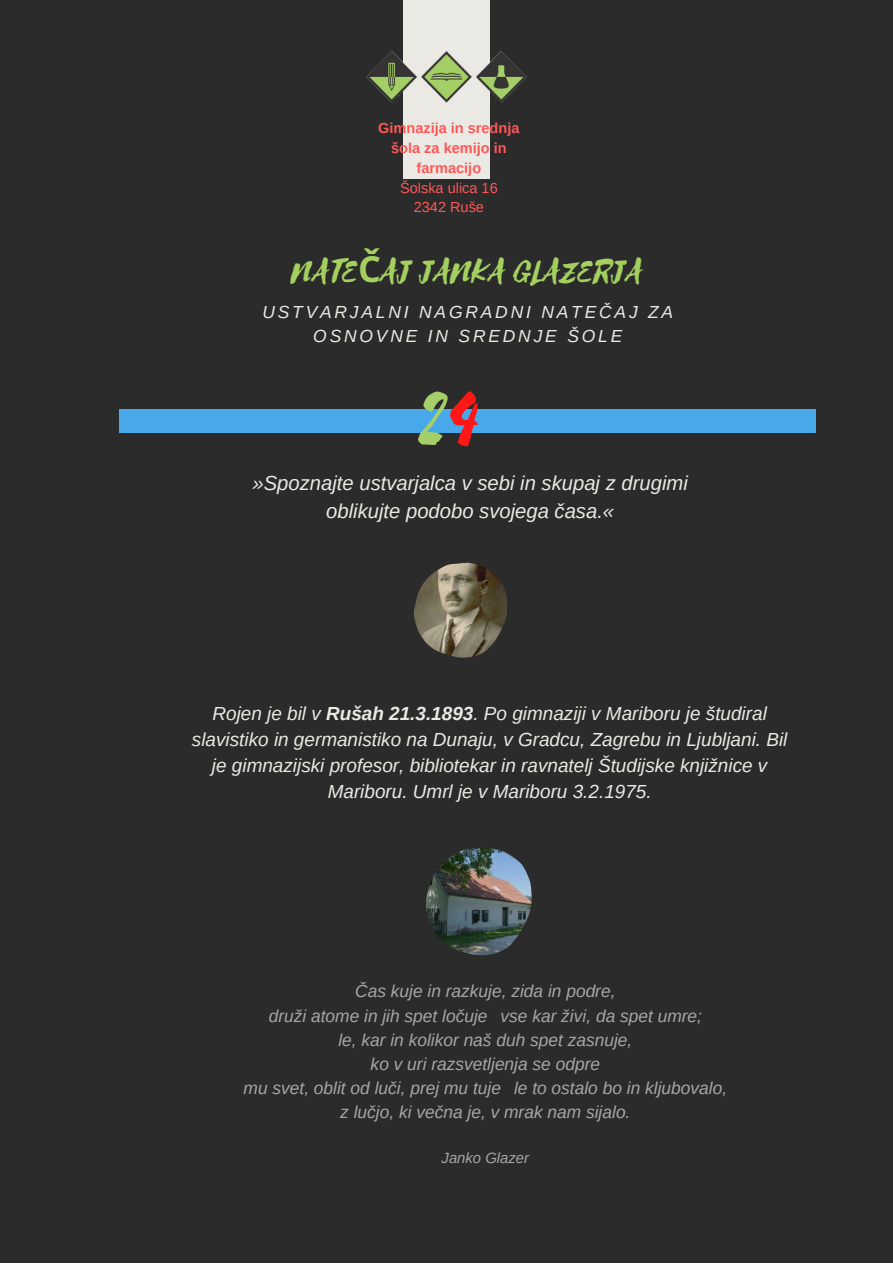
<style>
.page{position:relative;width:893px;height:1264px;background:#fff}
.page>*{position:absolute;margin:0;border:0;box-sizing:border-box;transform-origin:0 0}
.t1{font:95.7px "Selima";color:#a5cf68}
.t2{font:35.85px "Selima";color:#a3d05e}
.t3{font:italic 20.25px/28px "Arimo";color:#ebe9e3;text-align:center}
.t4{font:italic 18.9px/25.8px "Arimo";color:#ebe9e3;text-align:center}
.t5{font:italic 17.4px/24.2px "Arimo";color:#a6a6a6;text-align:center}
.t6{font:italic 17.4px/24.2px "Arimo";letter-spacing:.16em;color:#ebe9e3;text-align:center}
.t7{font:italic 14.85px "Arimo";color:#a6a6a6}
.t8{font:700 14.55px/20px "Arimo";color:#ff5757;text-align:center}
.t9{font:14.55px/20px "Arimo";color:#ff5757;text-align:center}
.s1{font-family:"Noto Sans";font-weight:700}
.s2{color:#ff1616}
.s3{font-weight:700}
</style>
<div class="page">
<div style="left:0;top:0;width:892px;height:1262px;background:#2b2b2b"></div>
<div style="left:403px;top:0;width:86px;height:179px;background:#ebe9e3"></div>
<img style="left:366px;top:52px;width:160px;height:50px">
<div style="left:120px;top:409px;width:696px;height:24px;background:#47a8ea"></div>
<img style="left:414px;top:562px;width:92px;height:95px">
<img style="left:426px;top:847px;width:105px;height:108px">
<p class="t8" style="left:378px;top:117px;width:143px">Gimnazija in srednja šola za kemijo in farmacijo</p>
<p class="t9" style="left:400px;top:177px;width:99px">Šolska ulica 16<br>2342 Ruše</p>
<h2 class="t2" style="left:292px;top:251px;width:353px">NATE<span class="s1">Č</span>AJ JANKA GLAZERJA</h2>
<p class="t6" style="left:262px;top:300px;width:412px">USTVARJALNI NAGRADNI NATEČAJ ZA<br>OSNOVNE IN SREDNJE ŠOLE</p>
<h1 class="t1" style="left:418px;top:365px;width:63px">2<span class="s2">4</span></h1>
<p class="t3" style="left:252px;top:469px;width:437px">»Spoznajte ustvarjalca v sebi in skupaj z drugimi oblikujte podobo svojega časa.«</p>
<p class="t4" style="left:192px;top:700px;width:597px">Rojen je bil v <span class="s3">Rušah 21.3.1893</span>. Po gimnaziji v Mariboru je študiral slavistiko in germanistiko na Dunaju, v Gradcu, Zagrebu in Ljubljani. Bil je gimnazijski profesor, bibliotekar in ravnatelj Študijske knjižnice v Mariboru. Umrl je v Mariboru 3.2.1975.</p>
<p class="t5" style="left:243px;top:979px;width:485px">Čas kuje in razkuje, zida in podre,<br>druži atome in jih spet ločuje vse kar živi, da spet umre;<br>le, kar in kolikor naš duh spet zasnuje,<br>ko v uri razsvetljenja se odpre<br>mu svet, oblit od luči, prej mu tuje le to ostalo bo in kljubovalo, z lučjo, ki večna je, v mrak nam sijalo.</p>
<p class="t7" style="left:441px;top:1149px;width:89px">Janko Glazer</p>
</div>
